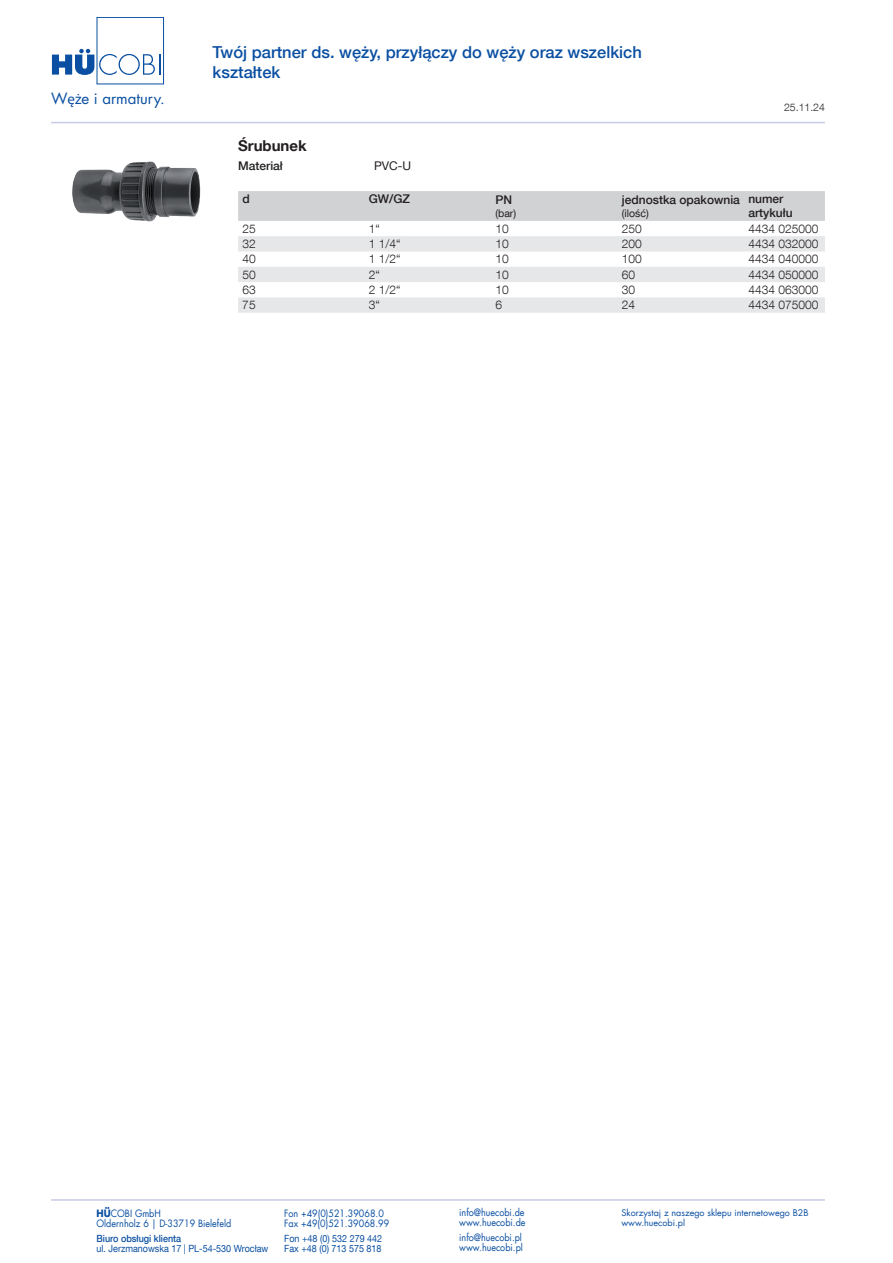
<style>
.page{position:relative;width:893px;height:1263px;background:#fff}
.page>*{position:absolute;margin:0;border:0;box-sizing:border-box;transform-origin:0 0}
.t1{font:500 16.5px/19.8px "Helvetica Neue LT Com";color:#0a4fa2}
.t2{font:15.15px "Futura LT";color:#0a4fa2}
.t3{font:700 15px "Helvetica Neue LT Com";color:#231f20}
.t4{font:300 12px "Helvetica Neue LT Com";color:#231f20}
.t5{font:500 12px/14.4px "Helvetica Neue LT Com";color:#231f20}
.t6{font:12px "Helvetica Neue LT Com";color:#231f20}
.t7{font:10.5px "Helvetica Neue LT Com";color:#231f20}
.t8{font:300 10.5px "Helvetica Neue LT Com";color:#231f20}
.t9{font:9.9px "Futura LT";color:#0a4fa2;scale:.91 1}
.t10{font:9.9px "Helvetica Neue LT Com";color:#0a4fa2;scale:.91 1}
.t11{font:500 9.9px "Helvetica Neue LT Com";color:#0a4fa2;scale:.91 1}
.t12{font:9px "Futura LT";color:#0a4fa2}
.s1{font-family:"Myriad Pro"}
.s2{font-weight:700}
</style>
<div class="page">
<hr style="left:51px;top:122px;width:774px;height:1px;background:#c7cbe6">
<hr style="left:51px;top:1199px;width:774px;height:2px;background:#c7cbe6">
<div style="left:97px;top:17px;width:67px;height:67px;border:1px solid #0a4fa2"></div>
<svg style="left:52px;top:49px;width:108px;height:26px"></svg>
<div style="left:238px;top:191px;width:587px;height:30px;background:#d1d2d4"></div>
<svg style="left:238px;top:236px;width:587px;height:77px;fill:#e6e7e9"></svg>
<img style="left:72px;top:161px;width:129px;height:61px">
<h2 class="t2" style="left:51px;top:89px;width:115px">W<span class="s1">ęż</span>e i armatury.</h2>
<h1 class="t1" style="left:213px;top:42px;width:431px">Twój partner ds. węży, przyłączy do węży oraz wszelkich kształtek</h1>
<p class="t8" style="left:784px;top:101px;width:42px">25.11.24</p>
<h3 class="t3" style="left:238px;top:136px;width:70px">Śrubunek</h3>
<p class="t5" style="left:238px;top:158px;width:46px">Materiał</p>
<p class="t6" style="left:374px;top:158px;width:39px">PVC-U</p>
<p class="t5" style="left:242px;top:191px;width:9px">d</p>
<p class="t5" style="left:369px;top:191px;width:43px">GW/GZ</p>
<p class="t5" style="left:495px;top:192px;width:18px">PN</p>
<p class="t7" style="left:495px;top:206px;width:22px">(bar)</p>
<p class="t5" style="left:622px;top:192px;width:120px">jednostka opakownia</p>
<p class="t7" style="left:622px;top:206px;width:29px">(ilość)</p>
<p class="t5" style="left:748px;top:191px;width:46px">numer artykułu</p>
<p class="t4" style="left:242px;top:221px;width:15px">25</p>
<p class="t4" style="left:369px;top:221px;width:13px">1“</p>
<p class="t4" style="left:495px;top:221px;width:15px">10</p>
<p class="t4" style="left:622px;top:221px;width:22px">250</p>
<p class="t4" style="left:748px;top:221px;width:72px">4434 025000</p>
<p class="t4" style="left:242px;top:237px;width:15px">32</p>
<p class="t4" style="left:369px;top:237px;width:33px">1 1/4“</p>
<p class="t4" style="left:495px;top:237px;width:15px">10</p>
<p class="t4" style="left:622px;top:237px;width:22px">200</p>
<p class="t4" style="left:748px;top:237px;width:72px">4434 032000</p>
<p class="t4" style="left:242px;top:252px;width:15px">40</p>
<p class="t4" style="left:369px;top:252px;width:33px">1 1/2“</p>
<p class="t4" style="left:495px;top:252px;width:15px">10</p>
<p class="t4" style="left:622px;top:252px;width:22px">100</p>
<p class="t4" style="left:748px;top:252px;width:72px">4434 040000</p>
<p class="t4" style="left:242px;top:267px;width:15px">50</p>
<p class="t4" style="left:369px;top:267px;width:13px">2“</p>
<p class="t4" style="left:495px;top:267px;width:15px">10</p>
<p class="t4" style="left:622px;top:267px;width:15px">60</p>
<p class="t4" style="left:748px;top:267px;width:72px">4434 050000</p>
<p class="t4" style="left:242px;top:282px;width:15px">63</p>
<p class="t4" style="left:369px;top:282px;width:33px">2 1/2“</p>
<p class="t4" style="left:495px;top:282px;width:15px">10</p>
<p class="t4" style="left:622px;top:282px;width:15px">30</p>
<p class="t4" style="left:748px;top:282px;width:72px">4434 063000</p>
<p class="t4" style="left:242px;top:298px;width:15px">75</p>
<p class="t4" style="left:369px;top:298px;width:13px">3“</p>
<p class="t4" style="left:495px;top:298px;width:8px">6</p>
<p class="t4" style="left:622px;top:298px;width:15px">24</p>
<p class="t4" style="left:748px;top:298px;width:72px">4434 075000</p>
<p class="t9" style="left:97px;top:1207px;width:72px"><span class="s2">HÜ</span>COBI GmbH</p>
<p class="t9" style="left:284px;top:1207px;width:111px">Fon +49(0)521.39068.0</p>
<p class="t9" style="left:459px;top:1206px;width:73px">info@huecobi.de</p>
<p class="t12" style="left:621px;top:1207px;width:189px">Skorzystaj z naszego sklepu internetowego B2B</p>
<p class="t9" style="left:97px;top:1217px;width:150px">Oldernholz 6 | D-33719 Bielefeld</p>
<p class="t9" style="left:284px;top:1217px;width:117px">Fax +49(0)521.39068.99</p>
<p class="t9" style="left:459px;top:1216px;width:74px">www.huecobi.de</p>
<p class="t12" style="left:621px;top:1217px;width:65px">www.huecobi.pl</p>
<p class="t11" style="left:97px;top:1232px;width:95px">Biuro obsługi klienta</p>
<p class="t10" style="left:284px;top:1232px;width:109px">Fon +48 (0) 532 279 442</p>
<p class="t9" style="left:459px;top:1231px;width:70px">info@huecobi.pl</p>
<p class="t10" style="left:97px;top:1242px;width:190px">ul. Jerzmanowska 17 | PL-54-530 Wrocław</p>
<p class="t10" style="left:284px;top:1242px;width:108px">Fax +48 (0) 713 575 818</p>
<p class="t9" style="left:459px;top:1241px;width:71px">www.huecobi.pl</p>
</div>
